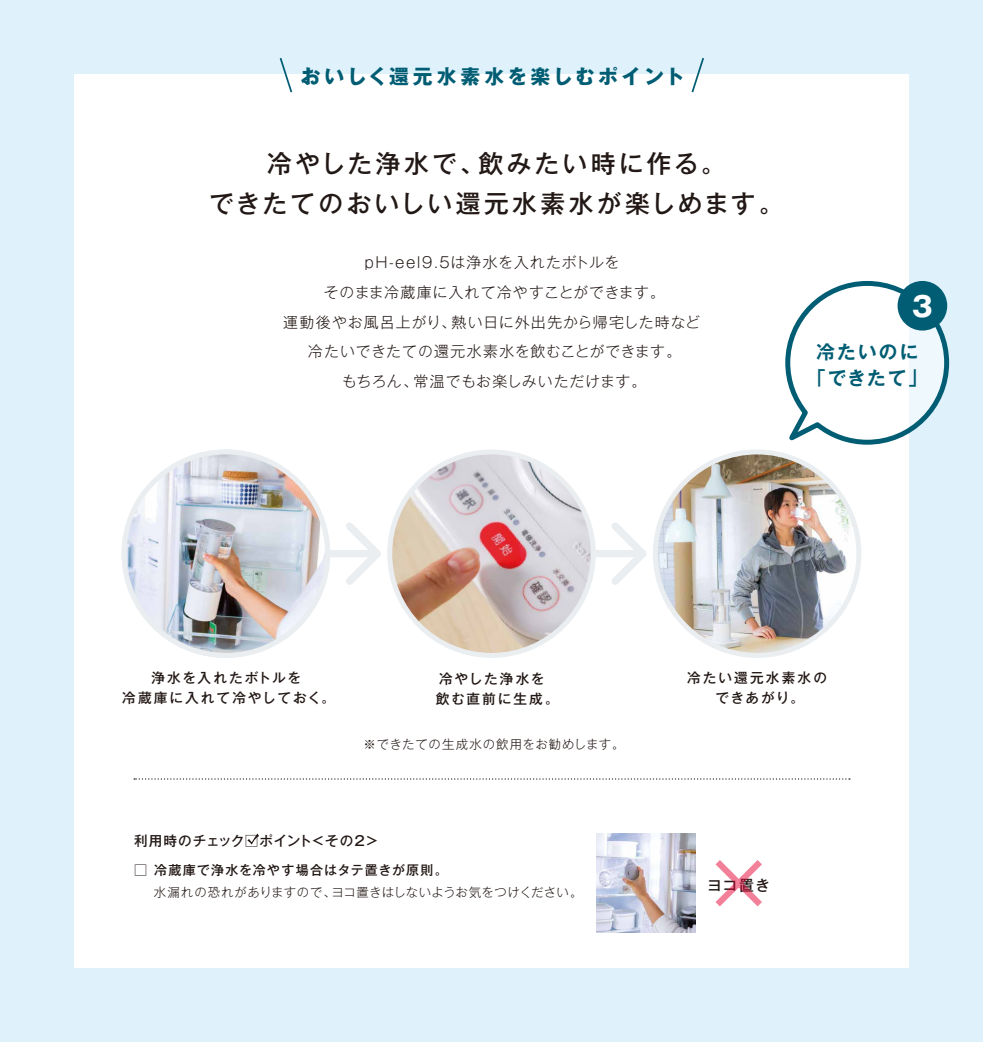
<style>
.page{position:relative;width:983px;height:1042px;background:#fff}
.page>*{position:absolute;margin:0;border:0;box-sizing:border-box;transform-origin:0 0}
.t1{font:700 27.47px "Gothic MB101 Pro";color:#fff}
.t2{font:500 24.85px/39.7px "Gothic MB101 Pro";letter-spacing:.125em;color:#221815;text-align:center}
.t3{font:700 19.78px "Gothic MB101 Pro";letter-spacing:.165em;color:#005d73}
.t4{font:700 18.55px/26.1px "Gothic MB101 Pro De";letter-spacing:.115em;color:#005d73;text-align:center}
.t5{font:300 14.88px/29.8px "Gothic MB101 Pro";letter-spacing:.06em;color:#221815;text-align:center}
.t6{font:500 14.88px "Gothic MB101 Pro";color:#221815}
.t7{font:500 13.65px/19.8px "Gothic MB101 Pro";letter-spacing:.14em;color:#221815;text-align:center}
.t8{font:500 13.65px "Gothic MB101 Pro";letter-spacing:.055em;color:#221815}
.t9{font:500 12.95px "Gothic MB101 Pro";letter-spacing:.09em;color:#221815}
.t10{font:300 12.42px "Gothic MB101 Pro";letter-spacing:.04em;color:#221815}
.t11{font:300 12.42px "Gothic MB101 Pro";letter-spacing:.07em;color:#221815}
</style>
<div class="page">
<div style="left:0;top:0;width:982px;height:1042px;background:#dff2fc"></div>
<div style="left:74px;top:74px;width:834px;height:893px;background:#fff"></div>
<div style="left:590px;top:550px;width:52px;height:7px;background:#eaeef1"></div>
<svg style="left:612px;top:522px;width:35px;height:63px"></svg>
<div style="left:325px;top:550px;width:52px;height:7px;background:#eaeef1"></div>
<svg style="left:346px;top:522px;width:35px;height:63px"></svg>
<img style="left:124px;top:452px;width:203px;height:203px;border-radius:100px">
<img style="left:655px;top:452px;width:203px;height:203px;border-radius:101px">
<div style="left:122px;top:449px;width:208px;height:209px;border:5px solid #eaeef1;border-radius:50%"></div>
<div style="left:652px;top:449px;width:209px;height:209px;border:5px solid #eaeef1;border-radius:50%"></div>
<img style="left:393px;top:455px;width:200px;height:198px">
<div style="left:387px;top:449px;width:208px;height:209px;border:5px solid #eaeef1;border-radius:50%"></div>
<svg style="left:279px;top:58px;width:14px;height:35px"></svg>
<svg style="left:691px;top:58px;width:13px;height:35px"></svg>
<svg style="left:134px;top:778px;width:715px;height:1px"></svg>
<img style="left:596px;top:833px;width:99px;height:100px">
<svg style="left:715px;top:860px;width:46px;height:46px"></svg>
<svg style="left:247px;top:833px;width:12px;height:12px"></svg>
<svg style="left:785px;top:278px;width:165px;height:171px"></svg>
<div style="left:897px;top:281px;width:49px;height:49px;background:#005d73;border-radius:50%"></div>
<h3 class="t3" style="left:300px;top:60px;width:385px">おいしく還元水素水を楽しむポイント</h3>
<h2 class="t2" style="left:209px;top:141px;width:576px">冷やした浄水で、飲みたい時に作る。<br>できたてのおいしい還元水素水が楽しめます。</h2>
<p class="t5" style="left:283px;top:245px;width:418px">pH-eel9.5は浄水を入れたボトルを<br>そのまま冷蔵庫に入れて冷やすことができます。<br>運動後やお風呂上がり、熱い日に外出先から帰宅した時など冷たいできたての還元水素水を飲むことができます。<br>もちろん、常温でもお楽しみいただけます。</p>
<h1 class="t1" style="left:911px;top:284px;width:22px">3</h1>
<p class="t4" style="left:807px;top:337px;width:122px">冷たいのに「できたて」</p>
<p class="t7" style="left:122px;top:666px;width:214px">浄水を入れたボトルを<br>冷蔵庫に入れて冷やしておく。</p>
<p class="t7" style="left:436px;top:667px;width:124px;text-align:left">冷やした浄水を<br>飲む直前に生成。</p>
<p class="t11" style="left:363px;top:734px;width:262px">※できたての生成水の飲用をお勧めします。</p>
<p class="t8" style="left:134px;top:829px;width:246px">利用時のチェック□ポイント＜その2＞</p>
<p class="t9" style="left:134px;top:859px;width:315px">□ 冷蔵庫で浄水を冷やす場合はタテ置きが原則。</p>
<p class="t10" style="left:154px;top:881px;width:430px">水漏れの恐れがありますので、ヨコ置きはしないようお気をつけください。</p>
<p class="t7" style="left:687px;top:666px;width:141px">冷たい還元水素水のできあがり。</p>
<p class="t6" style="left:707px;top:872px;width:64px">ヨコ置き</p>
</div>
